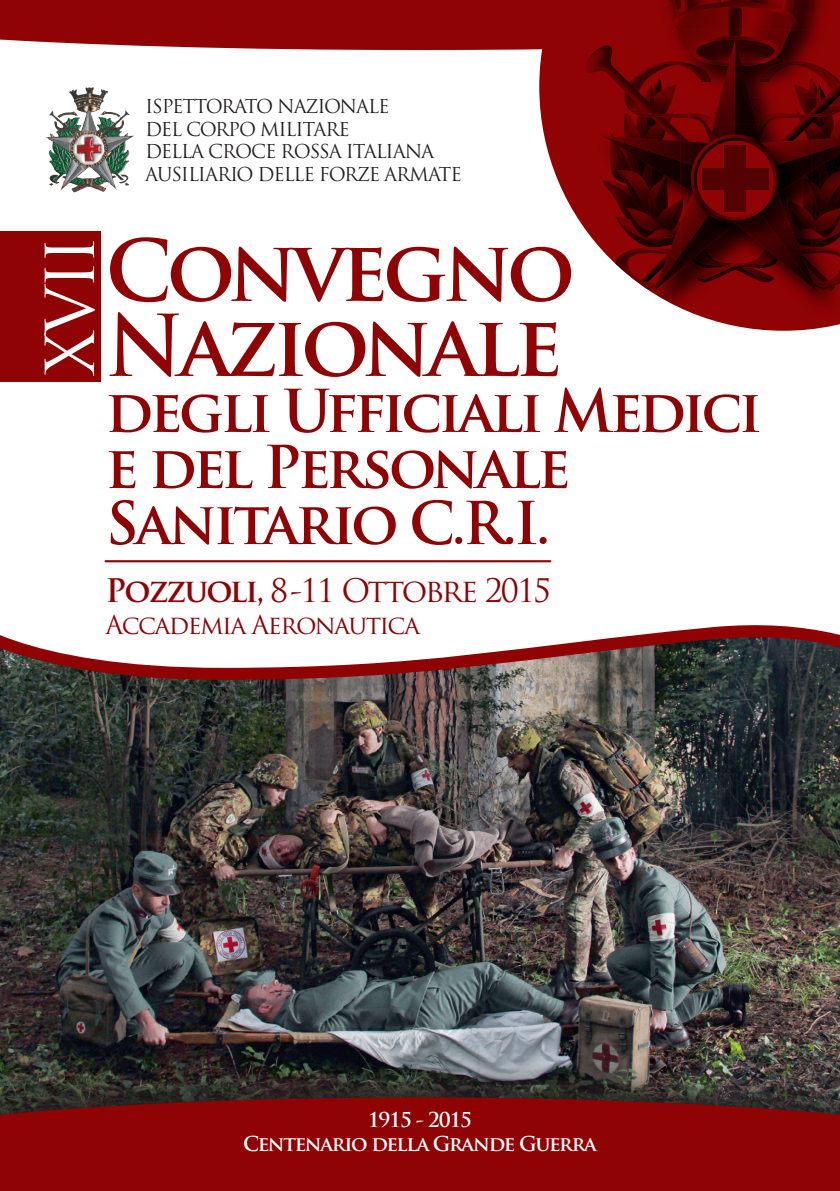
<style>
.page{position:relative;width:840px;height:1191px;background:#fff}
.page>*{position:absolute;margin:0;border:0;box-sizing:border-box;transform-origin:0 0}
.t1{font:700 82.8px "Trajan Pro";letter-spacing:-.06em;color:#8f0305}
.t2{font:65.4px "Trajan Pro";color:#fff}
.t3{font:700 57.4px "Trajan Pro";letter-spacing:-.06em;color:#8f0305}
.t4{font:31.6px "Trajan Pro";letter-spacing:-.06em;color:#8f0305}
.t5{font:25.4px "Trajan Pro";letter-spacing:-.06em;color:#8f0305}
.t6{font:700 20px "Trajan Pro";letter-spacing:-.06em;color:#fff}
.t7{font:18.6px "Trajan Pro";letter-spacing:-.06em;color:#231f20}
.s1{font-weight:700}
</style>
<div class="page">
<img style="left:0;top:625px;width:839px;height:429px">
<div style="left:0;top:0;width:539px;height:50px;background:#8f0305"></div>
<svg style="left:539px;top:0;width:300px;height:331px;fill:#8f0305"></svg>
<img style="left:584px;top:54px;width:8px;height:19px">
<img style="left:592px;top:29px;width:247px;height:293px">
<img style="left:837px;top:211px;width:2px;height:26px">
<img style="left:592px;top:45px;width:41px;height:246px">
<img style="left:633px;top:204px;width:204px;height:87px">
<img style="left:822px;top:250px;width:17px;height:38px">
<img style="left:614px;top:247px;width:32px;height:44px">
<img style="left:617px;top:250px;width:29px;height:38px">
<img style="left:808px;top:204px;width:2px;height:12px">
<img style="left:801px;top:204px;width:7px;height:25px">
<svg style="left:807px;top:216px;width:7px;height:13px"></svg>
<img style="left:801px;top:229px;width:9px;height:15px">
<svg style="left:646px;top:221px;width:63px;height:70px;background:#490102"></svg>
<svg style="left:760px;top:244px;width:62px;height:47px;background:#4d0102"></svg>
<img style="left:790px;top:204px;width:11px;height:51px">
<img style="left:680px;top:204px;width:110px;height:51px">
<svg style="left:602px;top:0;width:237px;height:204px;background:#5e0102"></svg>
<img style="left:680px;top:161px;width:14px;height:32px">
<img style="left:734px;top:124px;width:26px;height:18px">
<svg style="left:690px;top:135px;width:89px;height:88px"></svg>
<svg style="left:693px;top:138px;width:83px;height:82px"></svg>
<svg style="left:696px;top:141px;width:77px;height:76px;background:#890204"></svg>
<div style="left:701px;top:168px;width:66px;height:22px;background:#530103"></div>
<div style="left:723px;top:146px;width:22px;height:66px;background:#530103"></div>
<img style="left:0;top:1054px;width:839px;height:43px">
<div style="left:0;top:1097px;width:839px;height:94px;background:#8f0305"></div>
<div style="left:0;top:231px;width:101px;height:151px;background:#8f0305"></div>
<hr style="left:105px;top:560px;width:445px;height:2px;background:#8f0305">
<img style="left:46px;top:87px;width:88px;height:106px">
<p class="t7" style="left:145px;top:95px;width:246px">ISPETTORATO NAZIONALE</p>
<p class="t7" style="left:145px;top:117px;width:206px">DEL CORPO MILITARE</p>
<p class="t7" style="left:145px;top:140px;width:290px">DELLA CROCE ROSSA ITALIANA</p>
<p class="t7" style="left:145px;top:162px;width:318px">AUSILIARIO DELLE FORZE ARMATE</p>
<p class="t2" style="left:29px;top:376px;width:141px;rotate:-90deg">XVII</p>
<p class="t1" style="left:105px;top:219px;width:471px">Convegno</p>
<p class="t1" style="left:105px;top:294px;width:458px">Nazionale</p>
<p class="t3" style="left:105px;top:375px;width:657px">degli Ufficiali Medici</p>
<p class="t3" style="left:105px;top:431px;width:466px">e del Personale</p>
<p class="t3" style="left:105px;top:487px;width:446px">Sanitario C.R.I.</p>
<p class="t4" style="left:105px;top:570px;width:447px"><span class="s1">Pozzuoli,</span> 8-11 Ottobre 2015</p>
<p class="t5" style="left:105px;top:608px;width:316px">Accademia Aeronautica</p>
<p class="t6" style="left:367px;top:1106px;width:106px">1915 - 2015</p>
<p class="t6" style="left:243px;top:1130px;width:355px">Centenario della Grande Guerra</p>
</div>
